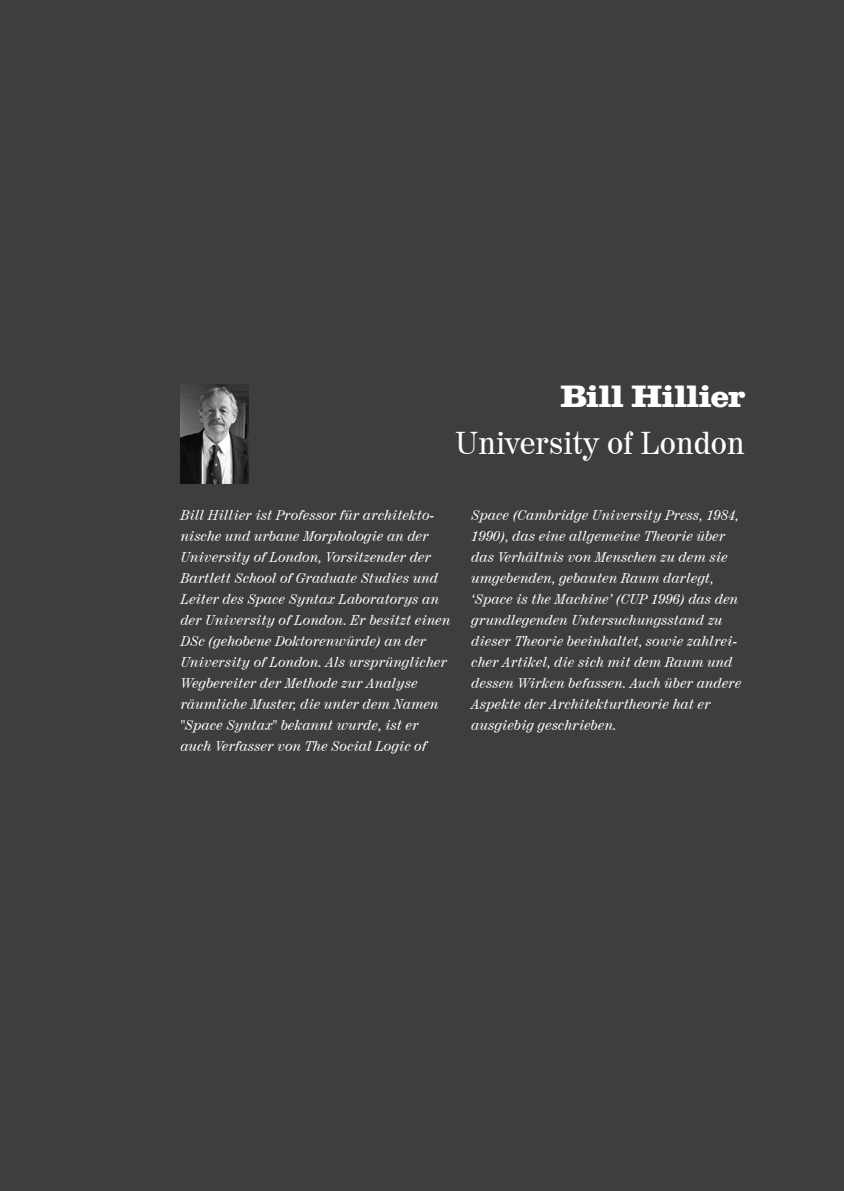
<style>
.page{position:relative;width:844px;height:1191px;background:#fff}
.page>*{position:absolute;margin:0;border:0;box-sizing:border-box;transform-origin:0 0}
.Uni{font:31.5px "Century 725 BT";color:#fff}
.autor{font:800 29.75px "Clarendon";letter-spacing:.01em;color:#fff}
.autoreninformation{font:italic 14px/21px "Century 725 BT";color:#fff}
</style>
<div class="page">
<div style="left:0;top:0;width:843px;height:1191px;background:#3e3d40"></div>
<img style="left:181px;top:384px;width:68px;height:99px">
<p class="autor" style="left:560px;top:376px;width:185px">Bill Hillier</p>
<p class="Uni" style="left:455px;top:424px;width:290px">University of London</p>
<p class="autoreninformation" style="left:181px;top:504px;width:271px">Bill Hillier ist Professor für architekto&shy;nische und urbane Morphologie an der University of London, Vorsitzender der Bartlett School of Graduate Studies und Leiter des Space Syntax Laboratorys an der University of London. Er besitzt einen DSc (gehobene Doktorenwürde) an der University of London. Als ursprünglicher Wegbereiter der Methode zur Analyse räumliche Muster, die unter dem Namen "Space Syntax" bekannt wurde, ist er auch Verfasser von The Social Logic of</p>
<p class="autoreninformation" style="left:471px;top:504px;width:271px">Space (Cambridge University Press, 1984, 1990), das eine allgemeine Theorie über das Verhältnis von Menschen zu dem sie umgebenden, gebauten Raum darlegt, ‘Space is the Machine’ (CUP 1996) das den grundlegenden Untersuchungsstand zu dieser Theorie beeinhaltet, sowie zahlrei&shy;cher Artikel, die sich mit dem Raum und dessen Wirken befassen. Auch über andere Aspekte der Architekturtheorie hat er ausgiebig geschrieben.</p>
</div>
